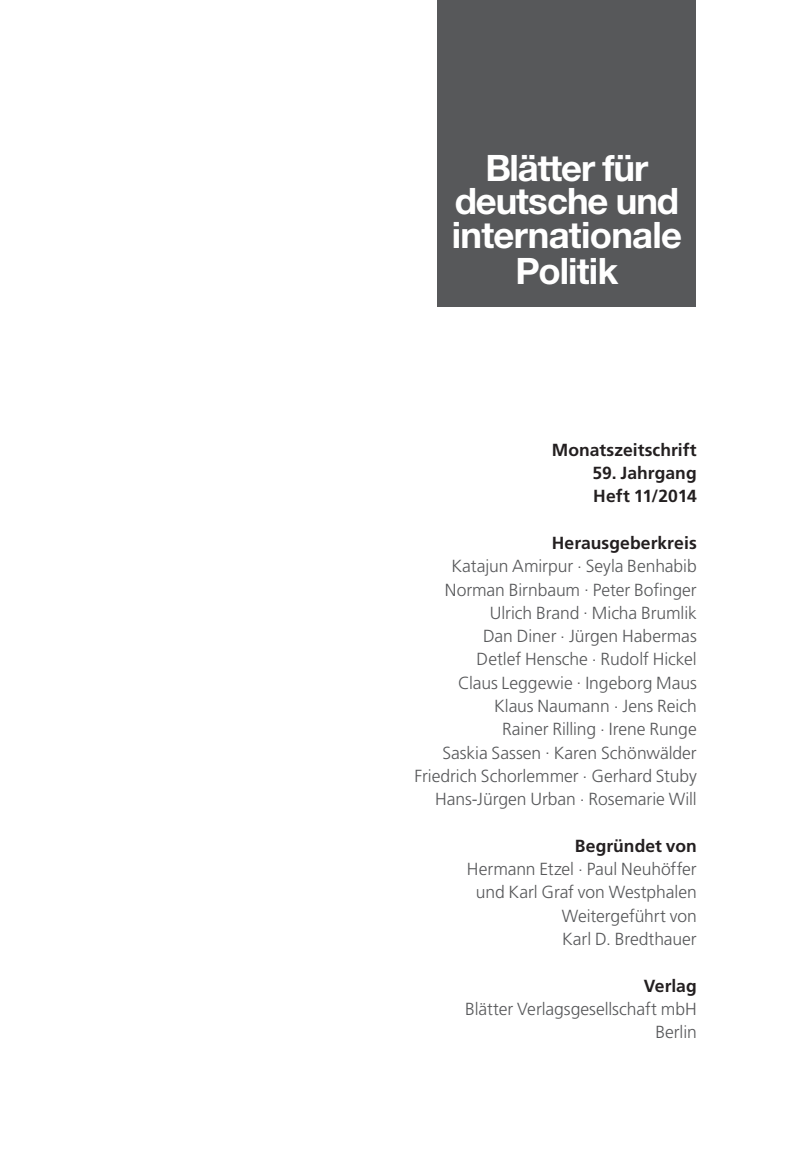
<style>
.page{position:relative;width:808px;height:1165px;background:#fff}
.page>*{position:absolute;margin:0;border:0;box-sizing:border-box;transform-origin:0 0}
.t1{font:700 36.4px/34.5px "Helvetica Neue LT Std";letter-spacing:-.03em;color:#fff;text-align:center}
.t2{font:300 17.5px/23.3px "Frutiger LT Std";letter-spacing:-.005em;color:#57585a;text-align:right}
.t3{font:700 17.5px/23.3px "Frutiger LT Std";letter-spacing:.005em;color:#231f20}
</style>
<div class="page">
<div style="left:437px;top:0;width:258px;height:307px;background:#57585a"></div>
<h1 class="t1" style="left:452px;top:150px;width:232px">Blätter für deutsche und internationale<br>Politik</h1>
<p class="t3" style="left:552px;top:438px;width:146px">Monatszeitschrift</p>
<p class="t3" style="left:592px;top:461px;width:106px">59. Jahrgang<br>Heft 11/2014</p>
<p class="t3" style="left:552px;top:531px;width:146px">Herausgeberkreis</p>
<p class="t2" style="left:414px;top:555px;width:284px">Katajun Amirpur . Seyla Benhabib<br>Norman Birnbaum . Peter Bofinger<br>Ulrich Brand . Micha Brumlik<br>Dan Diner . Jürgen Habermas<br>Detlef Hensche . Rudolf Hickel<br>Claus Leggewie . Ingeborg Maus<br>Klaus Naumann . Jens Reich<br>Rainer Rilling . Irene Runge<br>Saskia Sassen . Karen Schönwälder<br>Friedrich Schorlemmer . Gerhard Stuby<br>Hans-Jürgen Urban . Rosemarie Will</p>
<p class="t3" style="left:575px;top:834px;width:123px">Begründet von</p>
<p class="t2" style="left:467px;top:858px;width:231px">Hermann Etzel . Paul Neuhöffer und Karl Graf von Westphalen<br>Weitergeführt von<br>Karl D. Bredthauer</p>
<p class="t3" style="left:643px;top:974px;width:55px">Verlag</p>
<p class="t2" style="left:465px;top:997px;width:233px">Blätter Verlagsgesellschaft mbH<br>Berlin</p>
</div>
